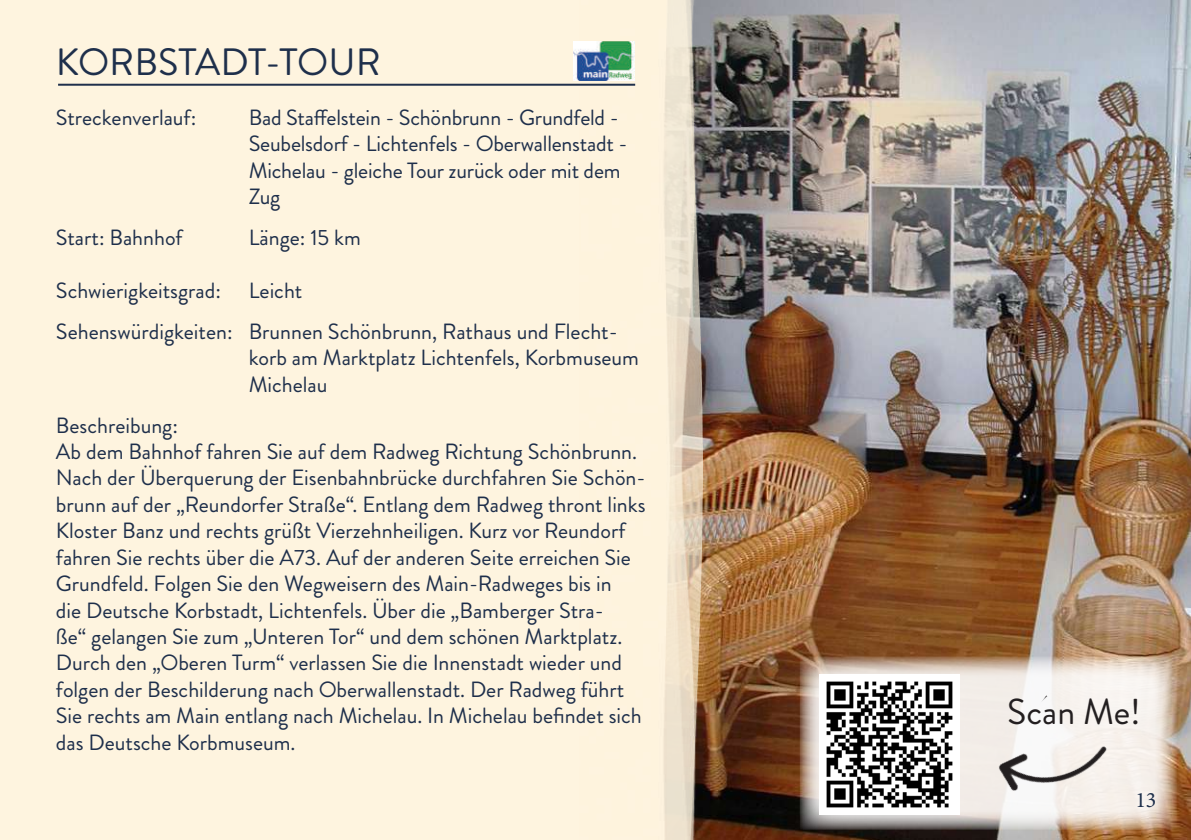
<style>
.page{position:relative;width:1191px;height:840px;background:#fff}
.page>*{position:absolute;margin:0;border:0;box-sizing:border-box;transform-origin:0 0}
.t1{font:38px "Brandon Grotesque";color:#1e2f4b}
.t2{font:36px "Brandon Grotesque";color:#231f20}
.t3{font:22px/26.4px "Brandon Grotesque";color:#1e2f4b}
.t4{font:22px "Minion Pro";color:#1e2f4b}
</style>
<div class="page">
<div style="left:0;top:0;width:580px;height:839px;background:#fef4df"></div>
<img style="left:702px;top:0;width:489px;height:839px">
<img style="left:580px;top:0;width:122px;height:839px">
<img style="left:573px;top:41px;width:61px;height:39px">
<hr style="left:58px;top:84px;width:577px;height:2px;background:#1f304c">
<svg style="left:799px;top:656px;width:378px;height:173px;background:#d7cac0"></svg>
<img style="left:819px;top:673px;width:140px;height:141px">
<img style="left:983px;top:695px;width:132px;height:136px">
<h1 class="t1" style="left:56px;top:35px;width:326px">KORBSTADT-TOUR</h1>
<p class="t3" style="left:56px;top:104px;width:142px">Streckenverlauf:</p>
<p class="t3" style="left:249px;top:104px;width:380px">Bad Staffelstein - Schönbrunn - Grundfeld - Seubelsdorf - Lichtenfels - Oberwallenstadt - Michelau - gleiche Tour zurück oder mit dem Zug</p>
<p class="t3" style="left:56px;top:224px;width:128px">Start: Bahnhof</p>
<p class="t3" style="left:249px;top:224px;width:113px">Länge: 15 km</p>
<p class="t3" style="left:56px;top:277px;width:166px">Schwierigkeitsgrad:</p>
<p class="t3" style="left:56px;top:270px;width:563px;line-height:40.8px;text-indent:193px">Leicht<br>Sehenswürdigkeiten: Brunnen Schönbrunn, Rathaus und Flecht-</p>
<p class="t3" style="left:249px;top:344px;width:392px">korb am Marktplatz Lichtenfels, Korbmuseum<br>Michelau</p>
<p class="t3" style="left:56px;top:412px;width:591px">Beschreibung:<br>Ab dem Bahnhof fahren Sie auf dem Radweg Richtung Schönbrunn.<br>Nach der Überquerung der Eisenbahnbrücke durchfahren Sie Schön&shy;brunn auf der „Reundorfer Straße“. Entlang dem Radweg thront links Kloster Banz und rechts grüßt Vierzehnheiligen. Kurz vor Reundorf fahren Sie rechts über die A73. Auf der anderen Seite erreichen Sie Grundfeld. Folgen Sie den Wegweisern des Main-Radweges bis in<br>die Deutsche Korbstadt, Lichtenfels. Über die „Bamberger Stra-<br>ße“ gelangen Sie zum „Unteren Tor“ und dem schönen Marktplatz.<br>Durch den „Oberen Turm“ verlassen Sie die Innenstadt wieder und folgen der Beschilderung nach Oberwallenstadt. Der Radweg führt Sie rechts am Main entlang nach Michelau. In Michelau befindet sich das Deutsche Korbmuseum.</p>
<h2 class="t2" style="left:1007px;top:686px;width:135px">Scan Me!</h2>
<p class="t4" style="left:1135px;top:784px;width:23px">13</p>
</div>
